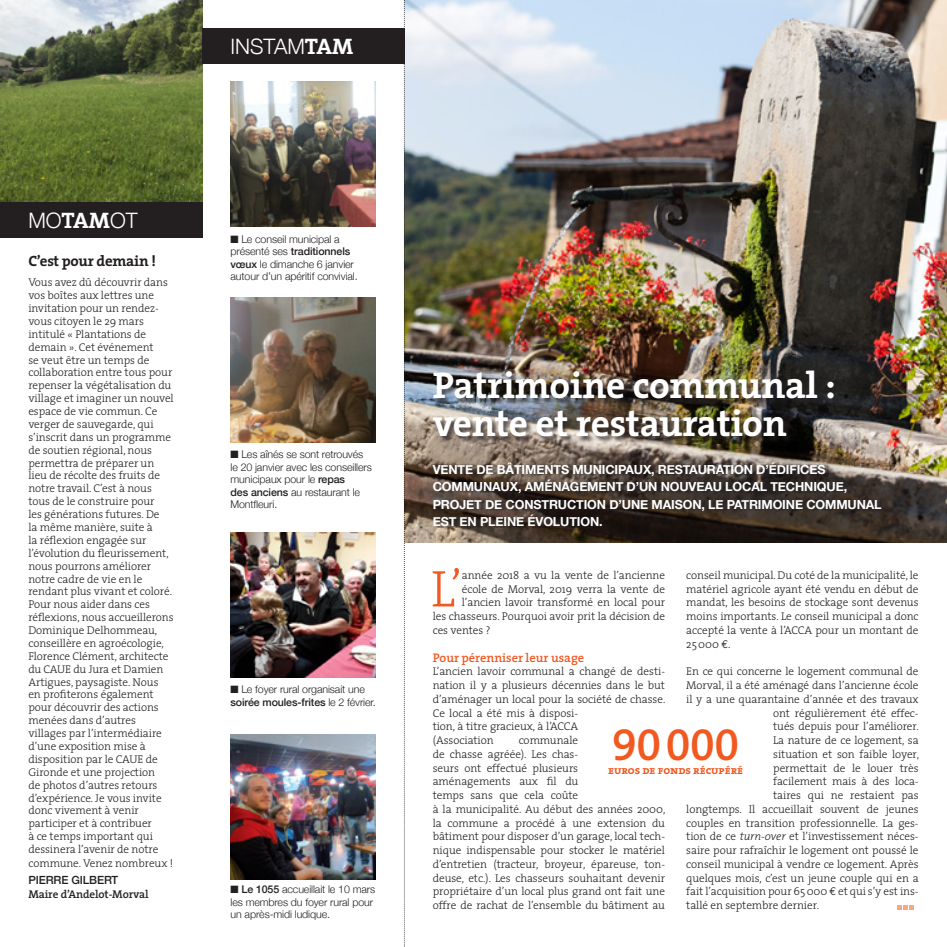
<style>
.page{position:relative;width:947px;height:947px;background:#fff}
.page>*{position:absolute;margin:0;border:0;box-sizing:border-box;transform-origin:0 0}
.t1{font:300 52px "The Serif";color:#f15921}
.t2{font:45px "The Serif Semi Bold Expert";color:#f15921}
.t3{font:700 37.5px/37.5px "The Serif";letter-spacing:-.01em;color:#fff}
.t4{font:300 21.25px "Helvetica Neue";color:#fff}
.t5{font:700 15px "The Serif";letter-spacing:-.02em;color:#231f20}
.t6{font:700 12.5px/17.5px "Helvetica Neue";letter-spacing:-.01em;color:#fff}
.t7{font:600 12.5px "The Serif";letter-spacing:-.005em;color:#f15921}
.t8{font:300 11.25px/12.9px "The Serif";letter-spacing:-.005em;color:#231f20}
.t9{font:600 11.25px "The Serif";letter-spacing:-.01em;color:#231f20}
.t10{font:11.25px "The Serif Bold Caps";letter-spacing:-.01em;color:#f15921}
.t11{font:500 11.25px "Helvetica Neue";letter-spacing:-.01em;color:#231f20}
.t12{font:300 10.62px/12.5px "Helvetica Neue";letter-spacing:-.01em;color:#231f20}
.s1{font-family:"The Serif";font-weight:700;font-size:22.5px}
.s2{font-weight:500}
.s3{font-family:"Euro Mono";font-weight:400}
.s4{font-style:italic}
</style>
<div class="page">
<img style="left:405px;top:0;width:541px;height:542px">
<img style="left:0;top:0;width:202px;height:202px">
<div style="left:0;top:202px;width:202px;height:35px;background:#231f20"></div>
<div style="left:202px;top:28px;width:202px;height:36px;background:#231f20"></div>
<svg style="left:404px;top:0;width:1px;height:947px"></svg>
<img style="left:230px;top:81px;width:146px;height:146px">
<img style="left:230px;top:532px;width:146px;height:145px">
<img style="left:230px;top:297px;width:146px;height:145px">
<img style="left:230px;top:734px;width:146px;height:145px">
<div style="left:433px;top:370px;width:407px;height:73px;background:#231f20;opacity:.75"></div>
<svg style="left:897px;top:905px;width:16px;height:3px"></svg>
<div style="left:434px;top:460px;width:452px;height:68px;background:#231f20;opacity:.75"></div>
<h3 class="t4" style="left:230px;top:29px;width:92px">instam<span class="s1">tam</span></h3>
<h3 class="t4" style="left:28px;top:203px;width:111px">MO<span class="s1">TAM</span>OT</h3>
<h3 class="t5" style="left:28px;top:248px;width:129px">C’est pour demain !</h3>
<p class="t8" style="left:28px;top:275px;width:147px">Vous avez dû découvrir dans vos boîtes aux lettres une invitation pour un rendez&shy;vous citoyen le 29 mars intitulé « Plantations de demain ». Cet événement<br>se veut être un temps de collaboration entre tous pour repenser la végétalisation du village et imaginer un nouvel espace de vie commun. Ce verger de sauvegarde, qui s’inscrit dans un programme de soutien régional, nous permettra de préparer un lieu de récolte des fruits de notre travail. C’est à nous tous de le construire pour<br>les générations futures. De<br>la même manière, suite à<br>la réflexion engagée sur l’évolution du fleurissement, nous pourrons améliorer notre cadre de vie en le rendant plus vivant et coloré.<br>Pour nous aider dans ces réflexions, nous accueillerons<br>Dominique Delhommeau, conseillère en agroécologie,<br>Florence Clément, architecte du CAUE du Jura et Damien<br>Artigues, paysagiste. Nous en profiterons également pour découvrir des actions menées dans d’autres villages par l’intermédiaire d’une exposition mise à disposition par le CAUE de<br>Gironde et une projection<br>de photos d’autres retours d’expérience. Je vous invite donc vivement à venir participer et à contribuer<br>à ce temps important qui dessinera l’avenir de notre commune. Venez nombreux !</p>
<p class="t11" style="left:28px;top:870px;width:91px">Pierre Gilbert</p>
<p class="t9" style="left:28px;top:884px;width:122px">Maire d’Andelot-Morval</p>
<p class="t12" style="left:230px;top:232px;width:129px">■ Le conseil municipal a présenté ses <span class="s2">traditionnels vœux</span> le dimanche 6 janvier autour d’un apéritif convivial.</p>
<p class="t12" style="left:230px;top:447px;width:143px">■ Les aînés se sont retrouvés le 20 janvier avec les conseillers municipaux pour le <span class="s2">repas<br>des anciens</span> au restaurant le<br>Montfleuri.</p>
<p class="t12" style="left:230px;top:682px;width:147px">■ Le foyer rural organisait une <span class="s2">soirée moules-frites</span> le 2 février.</p>
<p class="t12" style="left:230px;top:882px;width:146px">■ <span class="s2">Le 1055</span> accueillait le 10 mars les membres du foyer rural pour un après-midi ludique.</p>
<h3 class="t3" style="left:432px;top:365px;width:404px">Patrimoine communal : vente et restauration</h3>
<p class="t6" style="left:432px;top:460px;width:394px">VENTE DE BÂTIMENTS MUNICIPAUX, RESTAURATION D’ÉDIFICES<br>COMMUNAUX, AMÉNAGEMENT D’UN NOUVEAU LOC</p>
<p class="t6" style="left:432px;top:478px;width:449px;text-indent:318px">AL TECHNIQUE,<br>PROJET DE CONSTRUCTION D’UNE MAISON, LE PATRIMOINE COMMUNAL<br>EST EN PLEINE ÉVOL</p>
<p class="t6" style="left:560px;top:513px;width:44px">UTION.</p>
<h1 class="t1" style="left:431px;top:545px;width:33px">L’</h1>
<p class="t8" style="left:461px;top:568px;width:204px">année 2018 a vu la vente de l’ancienne</p>
<p class="t8" style="left:686px;top:567px;width:234px;line-height:13.8px;text-align:justify">conseil municipal. Du coté de la municipalité, le matériel agricole ayant été vendu en début de mandat, les besoins de stockage sont devenus moins importants. Le conseil municipal a donc accepté la vente à l’ACCA pour un montant de 25000 <span class="s3">€</span>.</p>
<p class="t8" style="left:686px;top:664px;width:234px">En ce qui concerne le logement communal de</p>
<p class="t8" style="left:686px;top:678px;width:234px">Morval, il a été aménagé dans l’ancienne école</p>
<p class="t8" style="left:686px;top:691px;width:234px">il y a une quarantaine d’année et des travaux</p>
<p class="t8" style="left:772px;top:705px;width:147px">ont régulièrement été effec-</p>
<p class="t8" style="left:772px;top:719px;width:147px">tués depuis pour l’améliorer.</p>
<p class="t8" style="left:772px;top:733px;width:147px">La nature de ce logement, sa</p>
<p class="t8" style="left:772px;top:746px;width:147px">situation et son faible loyer,</p>
<p class="t8" style="left:772px;top:760px;width:147px">permettait de le louer très</p>
<p class="t8" style="left:772px;top:774px;width:147px">facilement mais à des loca-</p>
<p class="t8" style="left:772px;top:788px;width:147px">taires qui ne restaient pas</p>
<p class="t8" style="left:686px;top:801px;width:234px">longtemps. Il accueillait souvent de jeunes</p>
<p class="t8" style="left:686px;top:815px;width:234px">couples en transition professionnelle. La ges-</p>
<p class="t8" style="left:686px;top:829px;width:234px">tion de ce <span class="s4">turn-over</span> et l’investissement néces-</p>
<p class="t8" style="left:686px;top:843px;width:234px">saire pour rafraîchir le logement ont poussé le</p>
<p class="t8" style="left:686px;top:856px;width:234px">conseil municipal à vendre ce logement. Après</p>
<p class="t8" style="left:686px;top:870px;width:234px">quelques mois, c’est un jeune couple qui en a</p>
<p class="t8" style="left:686px;top:884px;width:234px">fait l’acquisition pour 65000 <span class="s3">€</span> et qui s’y est ins-</p>
<p class="t8" style="left:686px;top:898px;width:134px">tallé en septembre dernier.</p>
<p class="t8" style="left:461px;top:581px;width:204px">école de Morval, 2019 verra la vente de</p>
<p class="t8" style="left:461px;top:595px;width:204px">l’ancien lavoir transformé en local pour</p>
<p class="t8" style="left:432px;top:609px;width:234px">les chasseurs. Pourquoi avoir prit la décision de</p>
<p class="t8" style="left:432px;top:623px;width:59px">ces ventes ?</p>
<p class="t7" style="left:432px;top:646px;width:153px">Pour pérenniser leur usage</p>
<p class="t8" style="left:432px;top:664px;width:234px;line-height:13.8px">L’ancien lavoir communal a changé de desti&shy;nation il y a plusieurs décennies dans le but d’aménager un local pour la société de chasse.<br>Ce local a été mis à disposi-<br>tion, à titre gracieux, à l’ACCA<br>(Association</p>
<h2 class="t2" style="left:611px;top:707px;width:129px">90 000</h2>
<p class="t10" style="left:608px;top:760px;width:136px">euros de fonds récupéré</p>
<p class="t8" style="left:432px;top:732px;width:234px;line-height:13.8px;text-indent:86px">communale<br>de chasse agréée). Les chas-<br>seurs ont effectué plusieurs<br>aménagements aux fil du<br>temps sans que cela coûte<br>à la municipalité. Au début des années 2000, la commune a procédé à une extension du bâtiment pour disposer d’un garage, local tech&shy;nique indispensable pour stocker le matériel d’entretien (tracteur, broyeur, épareuse, ton&shy;deuse, etc.). Les chasseurs souhaitant devenir propriétaire d’un local plus grand ont fait une offre de rachat de l’ensemble du bâtiment au</p>
</div>
